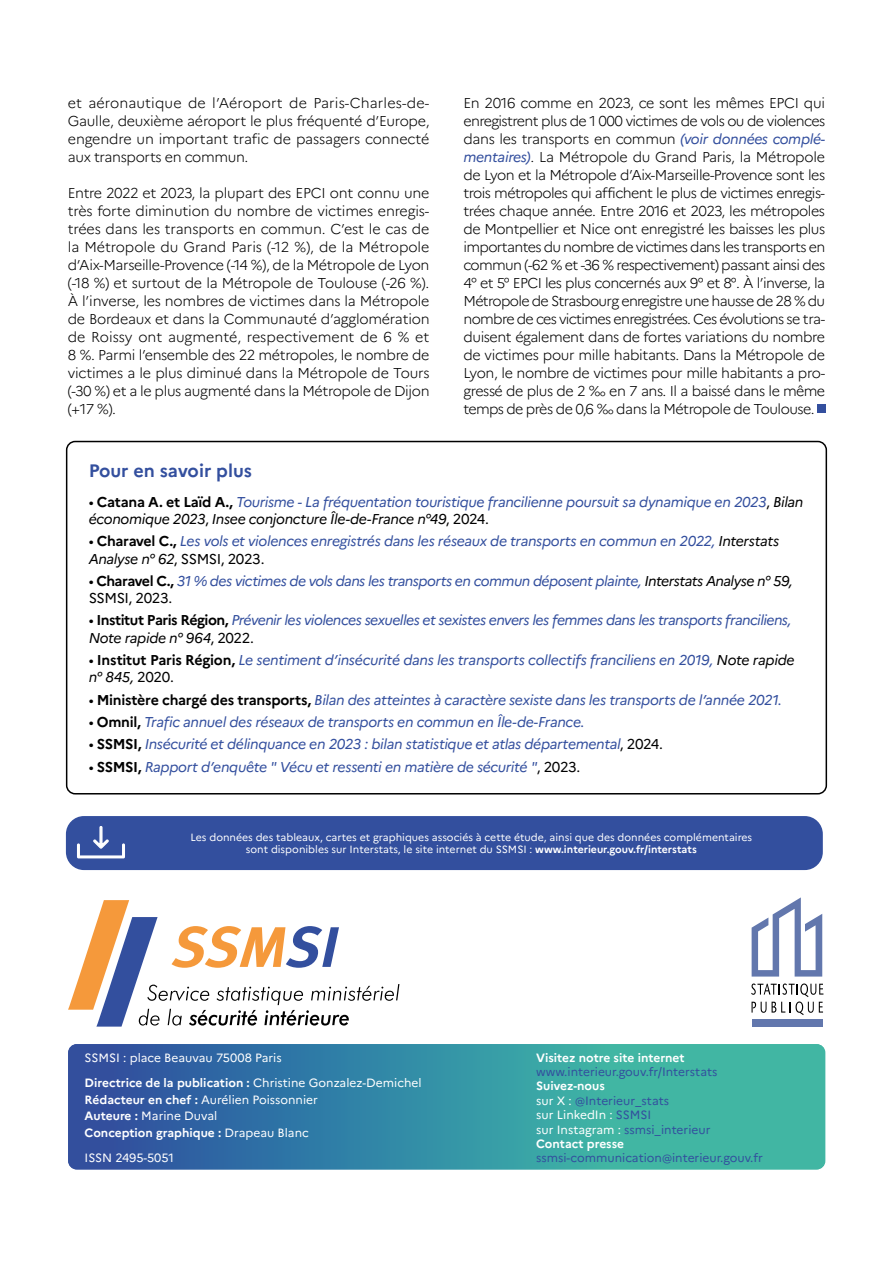
<style>
.page{position:relative;width:893px;height:1263px;background:#fff}
.page>*{position:absolute;margin:0;border:0;box-sizing:border-box;transform-origin:0 0}
.t1{font:700 18px "Marianne";color:#334f9e}
.t2{font:300 14.25px/18px "Marianne";letter-spacing:-.025em;color:#000;text-align:justify}
.t3{font:italic 14.25px/17.1px "Marianne";letter-spacing:-.025em;color:#334f9e}
.t4{font:12px/14.4px "Marianne";color:#334f9e}
.t5{font:700 12px/16.8px "Marianne";color:#fff}
.t6{font:12px/25.2px "Marianne";color:#fff}
.t7{font:10.5px/12.6px "Marianne";color:#fff;text-align:center}
.s1{font-weight:400;font-style:italic;color:#334f9e}
.s2{font-style:normal;color:#000}
.s3{font-weight:700;font-style:normal;color:#000}
.s4{color:#000}
.s5{font-weight:700}
.s6{font-weight:400}
.s7{font-weight:700;color:#fff}
.s8{color:#fff}
</style>
<div class="page">
<svg style="left:68px;top:1044px;width:757px;height:125px;background:#378ea3"></svg>
<div style="left:66px;top:816px;width:757px;height:54px;background:#334f9e;border-radius:18px"></div>
<svg style="left:77px;top:826px;width:48px;height:32px"></svg>
<div style="left:66px;top:441px;width:761px;height:353px;border:2px solid #000;border-radius:9px"></div>
<div style="left:817px;top:404px;width:8px;height:9px;background:#334f9e"></div>
<div style="left:752px;top:1019px;width:70px;height:7px;background:#6277ad"></div>
<svg style="left:751px;top:983px;width:72px;height:32px"></svg>
<svg style="left:752px;top:897px;width:70px;height:79px"></svg>
<svg style="left:68px;top:900px;width:331px;height:126px"></svg>
<p class="t2" style="left:68px;top:94px;width:363px">et aéronautique de l’Aéroport de Paris-Charles-de-Gaulle, deuxième aéroport le plus fréquenté d’Europe, engendre un important trafic de passagers connecté aux transports en commun.</p>
<p class="t2" style="left:68px;top:184px;width:363px">Entre 2022 et 2023, la plupart des EPCI ont connu une très forte diminution du nombre de victimes enregis&shy;trées dans les transports en commun. C’est le cas de la Métropole du Grand Paris (-12 %), de la Métropole d’Aix-Marseille-Provence (-14 %), de la Métropole de Lyon (-18 %) et surtout de la Métropole de Toulouse (-26 %).<br>À l’inverse, les nombres de victimes dans la Métropole de Bordeaux et dans la Communauté d’agglomération de Roissy ont augmenté, respectivement de 6 % et 8 %. Parmi l’ensemble des 22 métropoles, le nombre de victimes a le plus diminué dans la Métropole de Tours (-30 %) et a le plus augmenté dans la Métropole de Dijon (+17 %).</p>
<p class="t2" style="left:463px;top:94px;width:363px">En 2016 comme en 2023, ce sont les mêmes EPCI qui enregistrent plus de 1 000 victimes de vols ou de violences dans les transports en commun <span class="s1">(voir données complé&shy;mentaires)</span>. La Métropole du Grand Paris, la Métropole de Lyon et la Métropole d’Aix-Marseille-Provence sont les trois métropoles qui affichent le plus de victimes enregis&shy;trées chaque année. Entre 2016 et 2023, les métropoles de Montpellier et Nice ont enregistré les baisses les plus importantes du nombre de victimes dans les transports en commun (-62 % et -36 % respectivement) passant ainsi des 4° et 5° EPCI les plus concernés aux 9° et 8°. À l’inverse, la Métropole de Strasbourg enregistre une hausse de 28 % du nombre de ces victimes enregistrées. Ces évolutions se tra&shy;duisent également dans de fortes variations du nombre de victimes pour mille habitants. Dans la Métropole de Lyon, le nombre de victimes pour mille habitants a pro&shy;gressé de plus de 2 ‰ en 7 ans. Il a baissé dans le même temps de près de 0,6 ‰ dans la Métropole de Toulouse.</p>
<p class="t1" style="left:89px;top:460px;width:165px">Pour en savoir plus</p>
<p class="t3" style="left:89px;top:493px;width:716px"><span class="s2">•</span> <span class="s3">Catana A. et Laïd A.,</span> Tourisme - La fréquentation touristique francilienne poursuit sa dynamique en 2023<span class="s2">,</span> <span class="s4">Bilan économique 2023</span><span class="s2">,</span> <span class="s4">Insee conjoncture Île-de-France n°49</span><span class="s2">, 2024.</span></p>
<p class="t3" style="left:89px;top:533px;width:692px"><span class="s2">•</span> <span class="s3">Charavel C.,</span> Les vols et violences enregistrés dans les réseaux de transports en commun en 2022, <span class="s4">Interstats<br>Analyse n° 62</span><span class="s2">, SSMSI, 2023.</span></p>
<p class="t3" style="left:89px;top:572px;width:706px"><span class="s2">•</span> <span class="s3">Charavel C.,</span> 31 % des victimes de vols dans les transports en commun déposent plainte, <span class="s4">Interstats Analyse n° 59,<br></span><span class="s2">SSMSI, 2023.</span></p>
<p class="t3" style="left:89px;top:612px;width:704px"><span class="s2">•</span> <span class="s3">Institut Paris Région,</span> Prévenir les violences sexuelles et sexistes envers les femmes dans les transports franciliens,<br><span class="s4">Note rapide n° 964</span><span class="s2">, 2022.</span></p>
<p class="t3" style="left:89px;top:651px;width:707px"><span class="s2">•</span> <span class="s3">Institut Paris Région,</span> Le sentiment d’insécurité dans les transports collectifs franciliens en 2019, <span class="s4">Note rapide n° 845,</span> <span class="s2">2020.</span></p>
<p class="t3" style="left:89px;top:691px;width:695px"><span class="s2">•</span> <span class="s3">Ministère chargé des transports,</span> Bilan des atteintes à caractère sexiste dans les transports de l’année 2021.</p>
<p class="t3" style="left:89px;top:713px;width:498px"><span class="s2">•</span> <span class="s3">Omnil,</span> Trafic annuel des réseaux de transports en commun en Île-de-France.</p>
<p class="t3" style="left:89px;top:736px;width:576px"><span class="s2">•</span> <span class="s3">SSMSI,</span> Insécurité et délinquance en 2023 : bilan statistique et atlas départemental<span class="s2">, 2024.</span></p>
<p class="t3" style="left:89px;top:758px;width:493px"><span class="s2">•</span> <span class="s3">SSMSI,</span> Rapport d’enquête " Vécu et ressenti en matière de sécurité "<span class="s2">, 2023.</span></p>
<p class="t7" style="left:190px;top:831px;width:563px">Les données des tableaux, cartes et graphiques associés à cette étude, ainsi que des données complémentaires sont disponibles sur Interstats, le site internet du SSMSI : <span class="s5">www.interieur.gouv.fr/interstats</span></p>
<p class="t6" style="left:85px;top:1045px;width:339px">SSMSI : place Beauvau 75008 Paris<br><span class="s5">Directrice de la publication :</span> Christine Gonzalez-Demichel</p>
<p class="t5" style="left:85px;top:1091px;width:235px">Rédacteur en chef : <span class="s6">Aurélien Poissonnier<br></span>Auteure : <span class="s6">Marine Duval<br></span>Conception graphique : <span class="s6">Drapeau Blanc</span></p>
<p class="t6" style="left:85px;top:1145px;width:91px">ISSN 2495-5051</p>
<p class="t5" style="left:536px;top:1049px;width:150px">Visitez notre site internet</p>
<p class="t4" style="left:536px;top:1064px;width:183px">www.interieur.gouv.fr/Interstats</p>
<p class="t4" style="left:536px;top:1079px;width:176px"><span class="s7">Suivez-nous<br></span><span class="s8">sur X :</span> @Interieur_stats<br><span class="s8">sur LinkedIn :</span> SSMSI<br><span class="s8">sur Instagram :</span> ssmsi_interieur<br><span class="s7">Contact presse</span></p>
<p class="t4" style="left:536px;top:1151px;width:228px">ssmsi-communication@interieur.gouv.fr</p>
</div>
